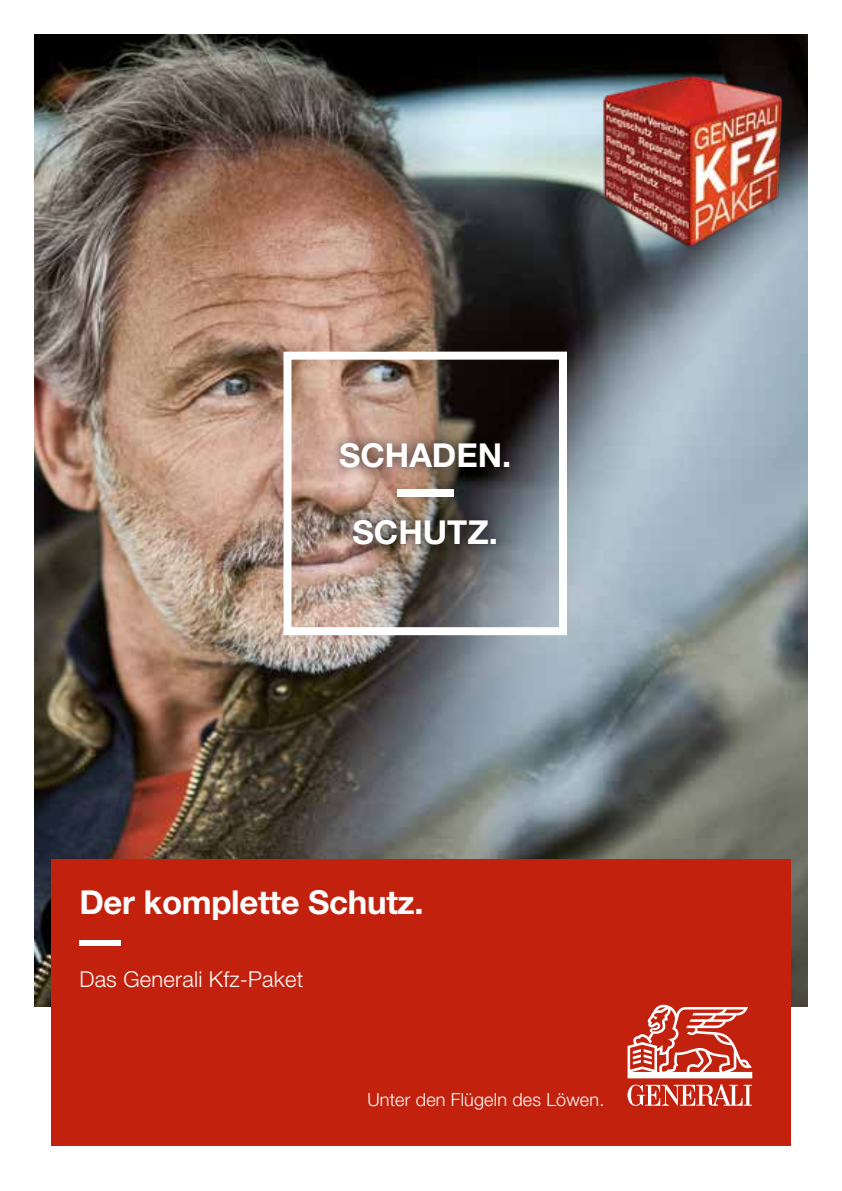
<style>
.page{position:relative;width:842px;height:1191px;background:#fff}
.page>*{position:absolute;margin:0;border:0;box-sizing:border-box;transform-origin:0 0}
.t1{font:700 33px "Helvetica Neue LT Std";letter-spacing:-.01em;color:#fff}
.t2{font:300 22px "Helvetica Neue LT Std";letter-spacing:.01em;color:#fff}
.t3{font:300 18px "Helvetica Neue LT Std";letter-spacing:.01em;color:#fff}
</style>
<div class="page">
<img style="left:34px;top:34px;width:774px;height:972px">
<div style="left:283px;top:351px;width:284px;height:284px;border:8px solid #fff"></div>
<div style="left:327px;top:430px;width:195px;height:50px;background:#000;opacity:.55"></div>
<div style="left:341px;top:507px;width:167px;height:50px;background:#000;opacity:.55"></div>
<div style="left:397px;top:489px;width:56px;height:8px;background:#fff"></div>
<div style="left:51px;top:859px;width:740px;height:286px;background:#c1210d"></div>
<svg style="left:627px;top:1084px;width:125px;height:22px"></svg>
<svg style="left:627px;top:1004px;width:125px;height:74px"></svg>
<div style="left:79px;top:940px;width:42px;height:5px;background:#fff"></div>
<img style="left:592px;top:65px;width:196px;height:192px">
<p class="t1" style="left:339px;top:434px;width:174px">SCHADEN.</p>
<p class="t1" style="left:352px;top:511px;width:147px">SCHUTZ.</p>
<p class="t1" style="left:79px;top:881px;width:346px">Der komplette Schutz.</p>
<p class="t2" style="left:79px;top:965px;width:225px">Das Generali Kfz-Paket</p>
<p class="t3" style="left:367px;top:1088px;width:238px">Unter den Flügeln des Löwen.</p>
</div>
